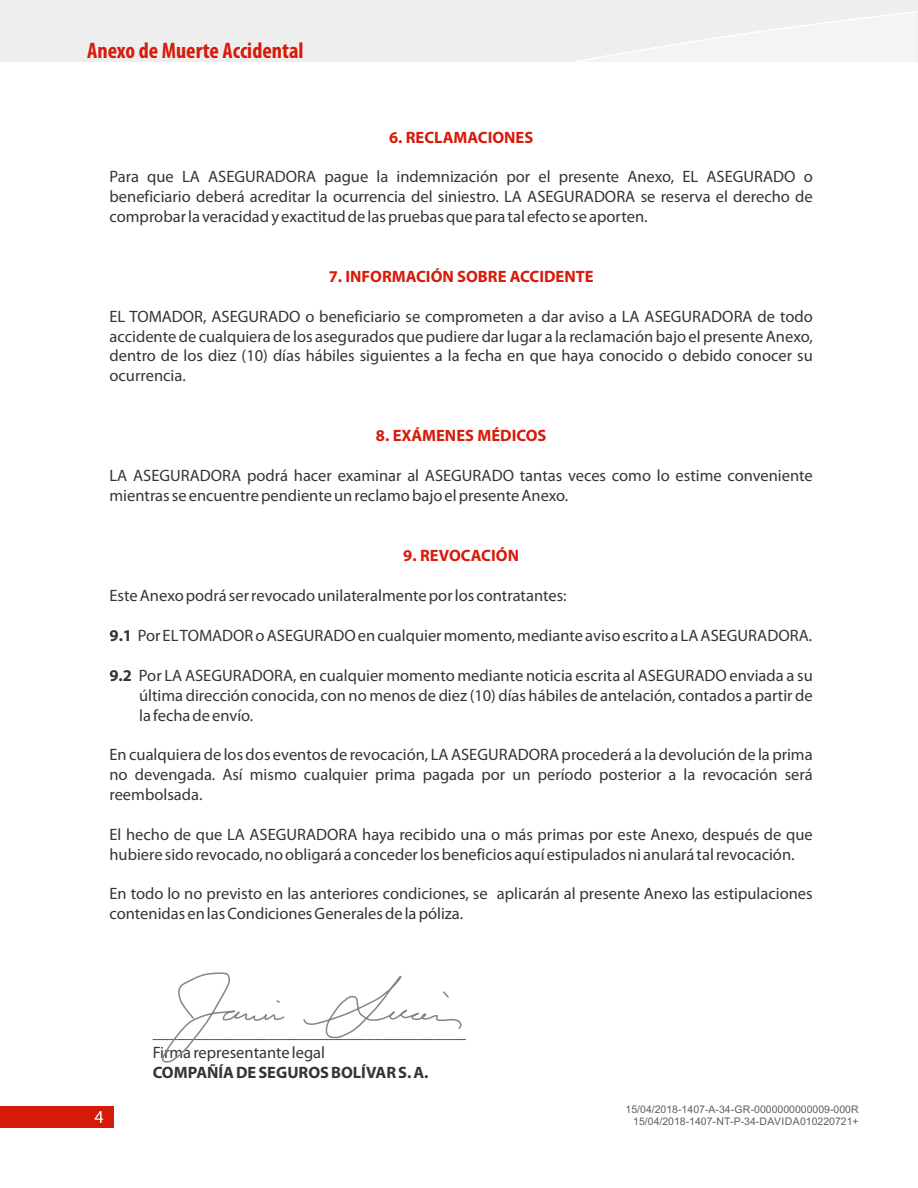
<style>
.page{position:relative;width:918px;height:1188px;background:#fff}
.page>*{position:absolute;margin:0;border:0;box-sizing:border-box;transform-origin:0 0}
.t1{font:700 condensed 22.5px "Myriad Pro";color:#d61b0b}
.t2{font:16.5px/19.8px "Myriad Pro";color:#353535;text-align:justify}
.t3{font:700 16.5px "Myriad Pro";color:#d61b0b}
.t4{font:700 16.5px "Myriad Pro";color:#353535}
.t5{font:10.5px/11.7px "Arial";color:#606060;text-align:right}
.s1{font-weight:700}
</style>
<div class="page">
<div style="left:0;top:1106px;width:114px;height:21px;background:#d61b0b"></div>
<svg style="left:95px;top:1111px;width:8px;height:12px"></svg>
<div style="left:17px;top:0;width:900px;height:62px;background:#eee"></div>
<svg style="left:575px;top:10px;width:343px;height:52px"></svg>
<svg style="left:162px;top:972px;width:123px;height:91px"></svg>
<svg style="left:303px;top:975px;width:159px;height:64px"></svg>
<h1 class="t1" style="left:87px;top:41px;width:218px">Anexo de Muerte Accidental</h1>
<p class="t3" style="left:389px;top:130px;width:146px">6. RECLAMACIONES</p>
<p class="t2" style="left:110px;top:168px;width:705px">Para que LA ASEGURADORA pague la indemnización por el presente Anexo, EL ASEGURADO o beneficiario deberá acreditar la ocurrencia del siniestro. LA ASEGURADORA se reserva el derecho de comprobar la veracidad y exactitud de las pruebas que para tal efecto se aporten.</p>
<p class="t3" style="left:329px;top:270px;width:266px">7. INFORMACIÓN SOBRE ACCIDENTE</p>
<p class="t2" style="left:110px;top:308px;width:705px">EL TOMADOR, ASEGURADO o beneficiario se comprometen a dar aviso a LA ASEGURADORA de todo accidente de cualquiera de los asegurados que pudiere dar lugar a la reclamación bajo el presente Anexo, dentro de los diez (10) días hábiles siguientes a la fecha en que haya conocido o debido conocer su ocurrencia.</p>
<p class="t3" style="left:376px;top:429px;width:172px">8. EXÁMENES MÉDICOS</p>
<p class="t2" style="left:110px;top:467px;width:705px">LA ASEGURADORA podrá hacer examinar al ASEGURADO tantas veces como lo estime conveniente mientras se encuentre pendiente un reclamo bajo el presente Anexo.</p>
<p class="t3" style="left:403px;top:549px;width:117px">9. REVOCACIÓN</p>
<p class="t2" style="left:110px;top:587px;width:459px">Este Anexo podrá ser revocado unilateralmente por los contratantes:</p>
<p class="t2" style="left:110px;top:627px;width:704px"><span class="s1">9.1</span> Por EL TOMADOR o ASEGURADO en cualquier momento, mediante aviso escrito a LA ASEGURADORA.</p>
<p class="t2" style="left:139px;top:667px;width:675px;text-indent:-30px"><span class="s1">9.2</span> Por LA ASEGURADORA, en cualquier momento mediante noticia escrita al ASEGURADO enviada a su última dirección conocida, con no menos de diez (10) días hábiles de antelación, contados a partir de la fecha de envío.</p>
<p class="t2" style="left:109px;top:746px;width:705px">En cualquiera de los dos eventos de revocación, LA ASEGURADORA procederá a la devolución de la prima no devengada. Así mismo cualquier prima pagada por un período posterior a la revocación será reembolsada.</p>
<p class="t2" style="left:109px;top:826px;width:705px">El hecho de que LA ASEGURADORA haya recibido una o más primas por este Anexo, después de que hubiere sido revocado, no obligará a conceder los beneficios aquí estipulados ni anulará tal revocación.</p>
<p class="t2" style="left:109px;top:885px;width:705px">En todo lo no previsto en las anteriores condiciones, se aplicarán al presente Anexo las estipulaciones contenidas en las Condiciones Generales de la póliza.</p>
<p class="t2" style="left:153px;top:1024px;width:315px">______________________________________<br>Firma representante legal</p>
<p class="t4" style="left:153px;top:1066px;width:277px">COMPAÑÍA DE SEGUROS BOLÍVAR S. A.</p>
<p class="t5" style="left:626px;top:1104px;width:235px">15/04/2018-1407-A-34-GR-0000000000009-000R<br>15/04/2018-1407-NT-P-34-DAVIDA010220721+</p>
</div>
